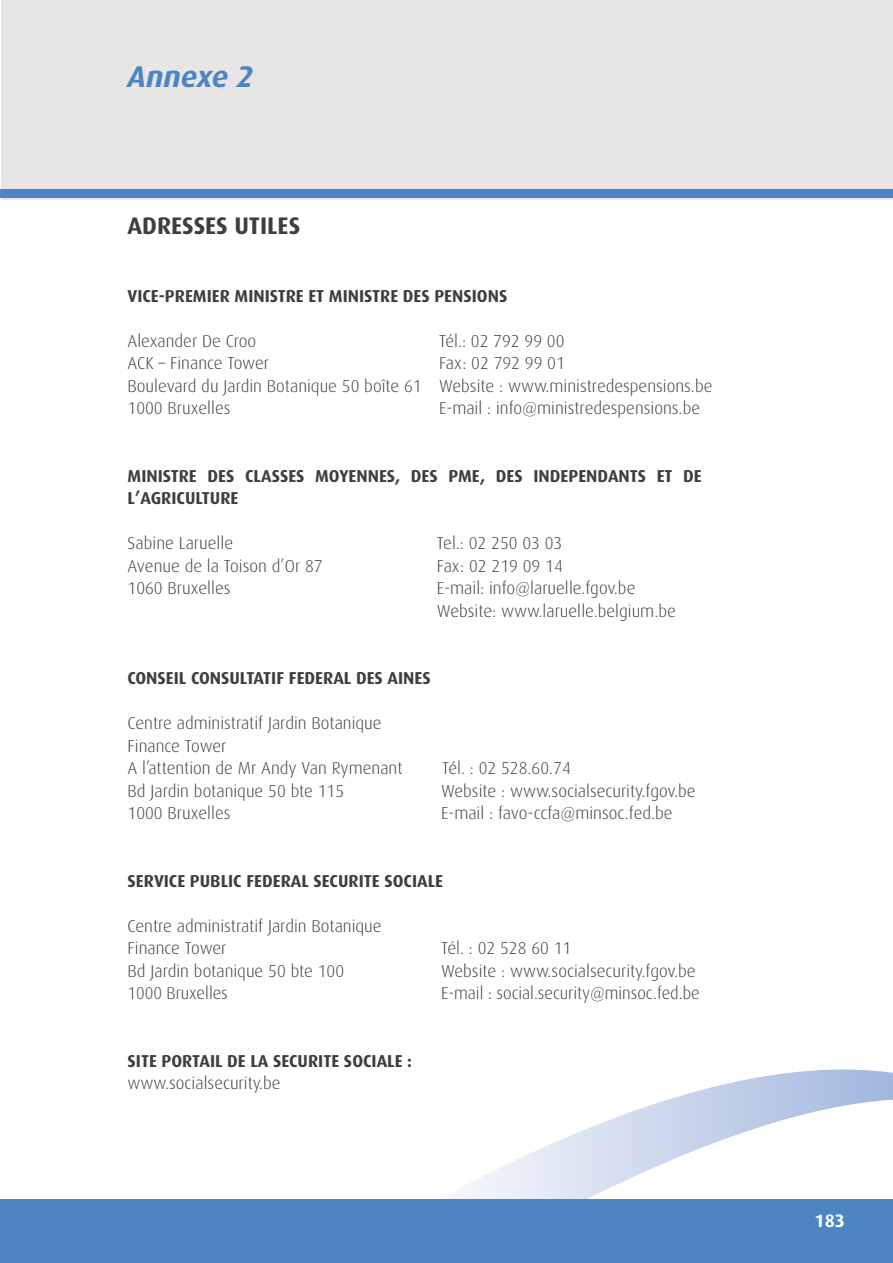
<style>
.page{position:relative;width:893px;height:1263px;background:#fff}
.page>*{position:absolute;margin:0;border:0;box-sizing:border-box;transform-origin:0 0}
.platte_tekst{font:italic 700 30px "Dax";color:#4d84c4}
.broodtekst{font:700 24px "Dax";color:#3e3e3f}
.t1{font:700 18px "Dax";color:#fff}
.broodtekst-2{font:300 17.25px "Dax";color:#3e3e3f}
.broodtekst-3{font:700 17.25px/22.5px "Dax";color:#3e3e3f}
</style>
<div class="page">
<svg style="left:455px;top:1069px;width:438px;height:130px"></svg>
<div style="left:0;top:1199px;width:893px;height:64px;background:#4d84c4"></div>
<div style="left:1px;top:0;width:892px;height:200px;background:#e8e6e4"></div>
<div style="left:0;top:189px;width:893px;height:9px;background:#4d84c4"></div>
<p class="platte_tekst" style="left:128px;top:60px;width:128px">Annexe 2</p>
<p class="broodtekst" style="left:128px;top:212px;width:174px">ADRESSES UTILES</p>
<p class="broodtekst-3" style="left:128px;top:284px;width:381px">VICE-PREMIER MINISTRE ET MINISTRE DES PENSIONS</p>
<p class="broodtekst-2" style="left:128px;top:331px;width:130px">Alexander De Croo</p>
<p class="broodtekst-2" style="left:128px;top:354px;width:143px">ACK – Finance Tower</p>
<p class="broodtekst-2" style="left:128px;top:376px;width:296px">Boulevard du Jardin Botanique 50 boîte 61</p>
<p class="broodtekst-2" style="left:128px;top:399px;width:104px">1000 Bruxelles</p>
<p class="broodtekst-2" style="left:439px;top:331px;width:127px">Tél.: 02 792 99 00</p>
<p class="broodtekst-2" style="left:439px;top:354px;width:127px">Fax: 02 792 99 01</p>
<p class="broodtekst-2" style="left:439px;top:376px;width:275px">Website : www.ministredespensions.be</p>
<p class="broodtekst-2" style="left:439px;top:399px;width:263px">E-mail : info@ministredespensions.be</p>
<p class="broodtekst-3" style="left:128px;top:464px;width:576px">MINISTRE DES CLASSES MOYENNES, DES PME, DES INDEPENDANTS ET DE<br>L’AGRICULTURE</p>
<p class="broodtekst-2" style="left:128px;top:534px;width:107px">Sabine Laruelle</p>
<p class="broodtekst-2" style="left:128px;top:556px;width:197px">Avenue de la Toison d’Or 87</p>
<p class="broodtekst-2" style="left:128px;top:579px;width:104px">1060 Bruxelles</p>
<p class="broodtekst-2" style="left:437px;top:534px;width:127px">Tel.: 02 250 03 03</p>
<p class="broodtekst-2" style="left:437px;top:556px;width:127px">Fax: 02 219 09 14</p>
<p class="broodtekst-2" style="left:437px;top:579px;width:200px">E-mail: info@laruelle.fgov.be</p>
<p class="broodtekst-2" style="left:437px;top:601px;width:240px">Website: www.laruelle.belgium.be</p>
<p class="broodtekst-3" style="left:128px;top:667px;width:305px">CONSEIL CONSULTATIF FEDERAL DES AINES</p>
<p class="broodtekst-2" style="left:128px;top:714px;width:256px">Centre administratif Jardin Botanique</p>
<p class="broodtekst-2" style="left:128px;top:736px;width:100px">Finance Tower</p>
<p class="broodtekst-2" style="left:128px;top:759px;width:276px">A l’attention de Mr Andy Van Rymenant</p>
<p class="broodtekst-2" style="left:442px;top:759px;width:130px">Tél. : 02 528.60.74</p>
<p class="broodtekst-2" style="left:128px;top:781px;width:218px">Bd Jardin botanique 50 bte 115</p>
<p class="broodtekst-2" style="left:441px;top:781px;width:256px">Website : www.socialsecurity.fgov.be</p>
<p class="broodtekst-2" style="left:128px;top:804px;width:104px">1000 Bruxelles</p>
<p class="broodtekst-2" style="left:441px;top:804px;width:233px">E-mail : favo-ccfa@minsoc.fed.be</p>
<p class="broodtekst-3" style="left:128px;top:869px;width:317px">SERVICE PUBLIC FEDERAL SECURITE SOCIALE</p>
<p class="broodtekst-2" style="left:128px;top:916px;width:256px">Centre administratif Jardin Botanique</p>
<p class="broodtekst-2" style="left:128px;top:939px;width:100px">Finance Tower</p>
<p class="broodtekst-2" style="left:441px;top:939px;width:132px">Tél. : 02 528 60 11</p>
<p class="broodtekst-2" style="left:128px;top:961px;width:218px">Bd Jardin botanique 50 bte 100</p>
<p class="broodtekst-2" style="left:441px;top:961px;width:256px">Website : www.socialsecurity.fgov.be</p>
<p class="broodtekst-2" style="left:128px;top:984px;width:102px">1000 Bruxelles</p>
<p class="broodtekst-2" style="left:441px;top:984px;width:260px">E-mail : social.security@minsoc.fed.be</p>
<p class="broodtekst-3" style="left:128px;top:1049px;width:286px">SITE PORTAIL DE LA SECURITE SOCIALE :</p>
<p class="broodtekst-2" style="left:128px;top:1074px;width:155px">www.socialsecurity.be</p>
<p class="t1" style="left:814px;top:1210px;width:32px">183</p>
</div>
